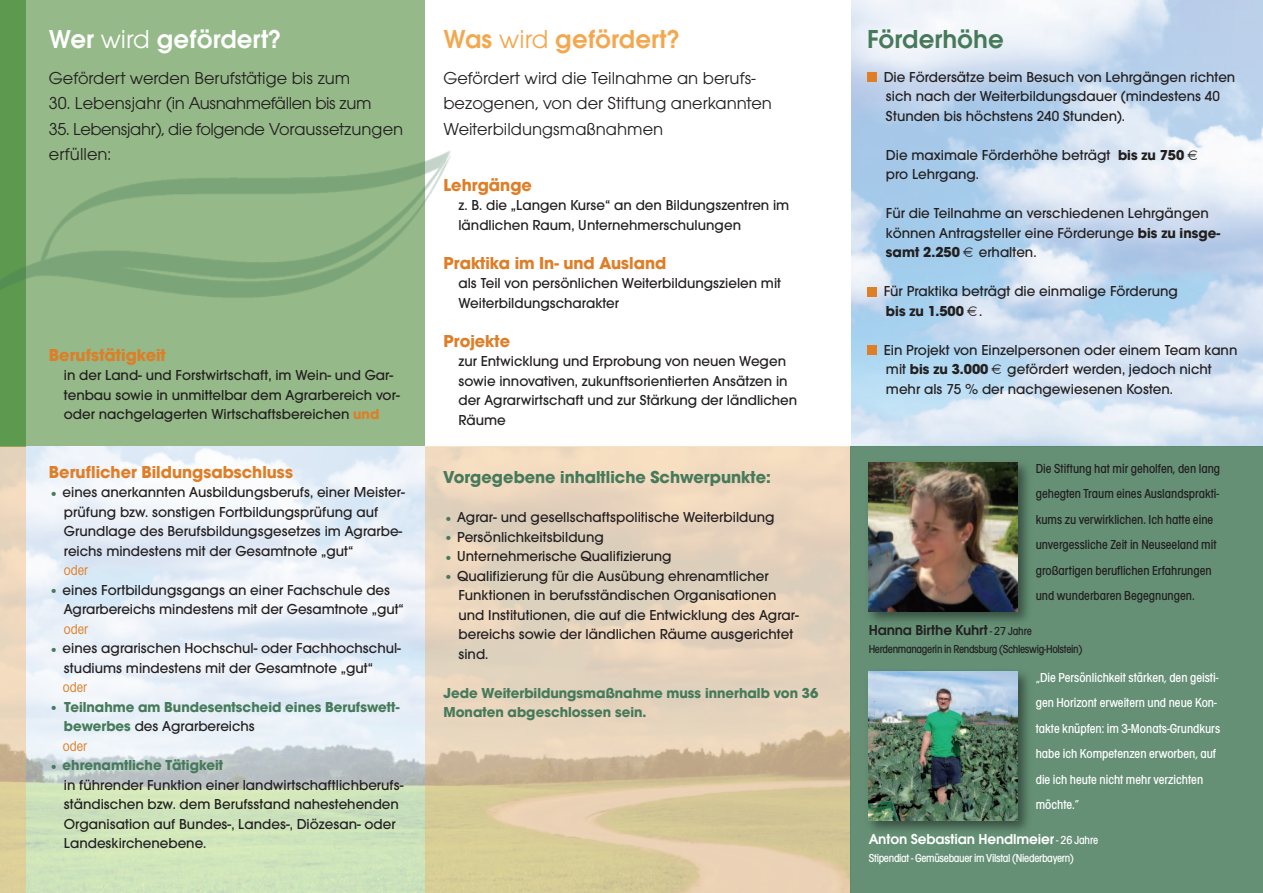
<style>
.page{position:relative;width:1263px;height:893px;background:#fff}
.page>*{position:absolute;margin:0;border:0;box-sizing:border-box;transform-origin:0 0}
.t1{font:600 27px "Avant Garde Gothic Itc T";color:#fff}
.t2{font:600 27px "Avant Garde Gothic Itc T";color:#f3a84f}
.t3{font:600 27px "Avant Garde Gothic Itc T";color:#467a5a}
.t4{font:18px/25.5px "Avant Garde Gothic Itc T";color:#231f20}
.t5{font:700 18px "Avant Garde Gothic Itc T";color:#de7e27}
.t6{font:18px/25.5px "Avant Garde Gothic Itc T";letter-spacing:-.02em;color:#231f20}
.t7{font:18px "Avant Garde Gothic Itc T";letter-spacing:-.025em;color:#231f20}
.t8{font:700 18px "Avant Garde Gothic Itc T";color:#467a5a}
.t9{font:500 15px/19.5px "Avant Garde Gothic Itc T";color:#231f20}
.t10{font:700 15px/19.5px "Avant Garde Gothic Itc T";color:#467a5a}
.t11{font:600 15px "Avant Garde Gothic Itc T";letter-spacing:-.01em;color:#fff}
.t12{font:600 15px "Avant Garde Gothic Itc T";letter-spacing:-.01em;color:#231f20}
.t13{font:condensed 15px "Avant Garde Gothic Itc T";color:#de7e27}
.t14{font:500 condensed 13.5px/25.5px "Avant Garde Gothic Itc T";color:#231f20}
.t15{font:500 condensed 13.5px/25.5px "Avant Garde Gothic Itc T";color:#fff}
.t16{font:500 condensed 12px "Avant Garde Gothic Itc T";letter-spacing:-.025em;color:#231f20}
.t17{font:500 condensed 12px "Avant Garde Gothic Itc T";letter-spacing:-.025em;color:#fff}
.s1{font-weight:400}
.s2{font-weight:700;color:#de7e27}
.s3{color:#467a5a}
.s4{font-weight:500}
.s5{font-weight:500;color:#231f20}
.s6{font-weight:400;font-stretch:condensed;color:#de7e27}
.s7{font-weight:700;color:#467a5a}
.s8{font-weight:700}
.s9{font-weight:500;font-stretch:condensed;font-size:12px}
</style>
<div class="page">
<div style="left:0;top:0;width:425px;height:446px;background:#95b988"></div>
<img style="left:851px;top:0;width:412px;height:446px">
<img style="left:25px;top:446px;width:400px;height:447px">
<div style="left:425px;top:446px;width:425px;height:447px;background:#f3a84f;opacity:.34"></div>
<div style="left:850px;top:446px;width:413px;height:447px;background:#659076"></div>
<div style="left:0;top:0;width:25px;height:446px;background:#5d994f"></div>
<div style="left:0;top:446px;width:25px;height:447px;background:#f5b467;opacity:.4"></div>
<div style="left:867px;top:73px;width:9px;height:9px;background:#de7e27"></div>
<div style="left:867px;top:287px;width:9px;height:9px;background:#de7e27"></div>
<div style="left:867px;top:346px;width:9px;height:9px;background:#de7e27"></div>
<img style="left:0;top:90px;width:451px;height:290px">
<img style="left:868px;top:462px;width:160px;height:160px">
<img style="left:869px;top:462px;width:148px;height:149px">
<img style="left:868px;top:671px;width:160px;height:160px">
<img style="left:869px;top:671px;width:148px;height:149px">
<svg style="left:1188px;top:150px;width:9px;height:10px"></svg>
<svg style="left:963px;top:247px;width:10px;height:10px"></svg>
<svg style="left:967px;top:306px;width:10px;height:10px"></svg>
<svg style="left:992px;top:364px;width:9px;height:10px"></svg>
<h1 class="t1" style="left:49px;top:23px;width:233px">Wer <span class="s1">wird</span> gefördert?</h1>
<h1 class="t2" style="left:443px;top:23px;width:237px">Was <span class="s1">wird</span> gefördert?</h1>
<p class="t4" style="left:49px;top:65px;width:303px">Gefördert werden Berufstätige bis zum</p>
<p class="t7" style="left:49px;top:92px;width:324px">30. Lebensjahr (in Ausnahmefällen bis zum</p>
<p class="t6" style="left:49px;top:116px;width:356px">35. Lebensjahr), die folgende Voraussetzungen erfüllen:</p>
<p class="t5" style="left:49px;top:344px;width:118px">Berufstätigkeit</p>
<p class="t9" style="left:64px;top:365px;width:337px">in der Land- und Forstwirtschaft, im Wein- und Gar&shy;tenbau sowie in unmittelbar dem Agrarbereich vor&shy;oder nachgelagerten Wirtschaftsbereichen <span class="s2">und</span></p>
<p class="t5" style="left:49px;top:461px;width:246px">Beruflicher Bildungsabschluss</p>
<p class="t9" style="left:64px;top:482px;width:343px;text-indent:-15px"><span class="s3">•</span> eines anerkannten Ausbildungsberufs, einer Meister&shy;prüfung bzw. sonstigen Fortbildungsprüfung auf Grundlage des Berufsbildungsgesetzes im Agrarbe&shy;reichs mindestens mit der Gesamtnote „gut“</p>
<p class="t13" style="left:64px;top:561px;width:26px">oder</p>
<p class="t9" style="left:64px;top:580px;width:341px;text-indent:-15px"><span class="s3">•</span> eines Fortbildungsgangs an einer Fachschule des<br>Agrarbereichs mindestens mit der Gesamtnote „gut“</p>
<p class="t13" style="left:64px;top:620px;width:26px">oder</p>
<p class="t9" style="left:64px;top:638px;width:339px;text-indent:-15px"><span class="s3">•</span> eines agrarischen Hochschul- oder Fachhochschul&shy;studiums mindestens mit der Gesamtnote „gut“</p>
<p class="t13" style="left:63px;top:678px;width:26px">oder</p>
<p class="t10" style="left:63px;top:697px;width:338px;text-indent:-14px"><span class="s4">•</span> Teilnahme am Bundesentscheid eines Berufswett&shy;bewerbes <span class="s5">des Agrarbereichs<br></span><span class="s6">oder</span></p>
<p class="t9" style="left:64px;top:755px;width:341px;text-indent:-15px"><span class="s3">•</span> <span class="s7">ehrenamtliche Tätigkeit<br></span>in führender Funktion einer landwirtschaftlichberufs&shy;ständischen bzw. dem Berufsstand nahestehenden Organisation auf Bundes-, Landes-, Diözesan- oder Landeskirchenebene.</p>
<p class="t4" style="left:443px;top:65px;width:330px">Gefördert wird die Teilnahme an berufs&shy;bezogenen, von der Stiftung anerkannten<br>Weiterbildungsmaßnahmen</p>
<p class="t5" style="left:443px;top:174px;width:90px">Lehrgänge</p>
<p class="t9" style="left:458px;top:195px;width:332px">z. B. die „Langen Kurse“ an den Bildungszentren im ländlichen Raum, Unternehmerschulungen</p>
<p class="t5" style="left:443px;top:252px;width:224px">Praktika im In- und Ausland</p>
<p class="t9" style="left:458px;top:273px;width:324px">als Teil von persönlichen Weiterbildungszielen mit<br>Weiterbildungscharakter</p>
<p class="t5" style="left:443px;top:330px;width:68px">Projekte</p>
<p class="t9" style="left:458px;top:351px;width:340px">zur Entwicklung und Erprobung von neuen Wegen sowie innovativen, zukunftsorientierten Ansätzen in der Agrarwirtschaft und zur Stärkung der ländlichen Räume</p>
<p class="t8" style="left:443px;top:466px;width:329px">Vorgegebene inhaltliche Schwerpunkte:</p>
<p class="t9" style="left:443px;top:507px;width:333px"><span class="s3">•</span> Agrar- und gesellschaftspolitische Weiterbildung</p>
<p class="t9" style="left:443px;top:527px;width:162px"><span class="s3">•</span> Persönlichkeitsbildung</p>
<p class="t9" style="left:443px;top:546px;width:230px"><span class="s3">•</span> Unternehmerische Qualifizierung</p>
<p class="t9" style="left:458px;top:566px;width:342px;text-indent:-15px"><span class="s3">•</span> Qualifizierung für die Ausübung ehrenamtlicher Funktionen in berufsständischen Organisationen und Institutionen, die auf die Entwicklung des Agrar&shy;bereichs sowie der ländlichen Räume ausgerichtet sind.</p>
<p class="t10" style="left:443px;top:683px;width:376px">Jede Weiterbildungsmaßnahme muss innerhalb von 36<br>Monaten abgeschlossen sein.</p>
<h1 class="t3" style="left:867px;top:23px;width:138px">Förderhöhe</h1>
<p class="t9" style="left:884px;top:67px;width:353px">Die Fördersätze beim Besuch von Lehrgängen richten sich nach der Weiterbildungsdauer (mindestens 40<br>Stunden bis höchstens 240 Stunden).</p>
<p class="t9" style="left:886px;top:145px;width:300px">Die maximale Förderhöhe beträgt <span class="s8">bis zu 750 </span>pro Lehrgang.</p>
<p class="t9" style="left:886px;top:203px;width:336px">Für die Teilnahme an verschiedenen Lehrgängen können Antragsteller eine Förderunge <span class="s8">bis zu insge&shy;samt 2.250</span> erhalten.</p>
<p class="t9" style="left:884px;top:281px;width:296px">Für Praktika beträgt die einmalige Förderung <span class="s8">bis zu 1.500</span> .</p>
<p class="t9" style="left:884px;top:340px;width:355px">Ein Projekt von Einzelpersonen oder einem Team kann mit <span class="s8">bis zu 3.000</span> gefördert werden, jedoch nicht mehr als 75 % der nachgewiesenen Kosten.</p>
<p class="t14" style="left:1036px;top:455px;width:186px">Die Stiftung hat mir geholfen, den lang gehegten Traum eines Auslandsprakti&shy;kums zu verwirklichen. Ich hatte eine unvergessliche Zeit in Neuseeland mit großartigen beruflichen Erfahrungen und wunderbaren Begegnungen.</p>
<p class="t12" style="left:869px;top:621px;width:165px">Hanna Birthe Kuhrt <span class="s9">- 27 Jahre</span></p>
<p class="t16" style="left:869px;top:641px;width:215px">Herdenmanagerin in Rendsburg (Schleswig-Holstein)</p>
<p class="t15" style="left:1036px;top:664px;width:186px">„Die Persönlichkeit stärken, den geisti&shy;gen Horizont erweitern und neue Kon&shy;takte knüpfen: im 3-Monats-Grundkurs habe ich Kompetenzen erworben, auf die ich heute nicht mehr verzichten möchte.“</p>
<p class="t11" style="left:869px;top:830px;width:231px">Anton Sebastian Hendlmeier <span class="s9">- 26 Jahre</span></p>
<p class="t17" style="left:869px;top:850px;width:207px">Stipendiat - Gemüsebauer im Vilstal (Niederbayern)</p>
</div>
